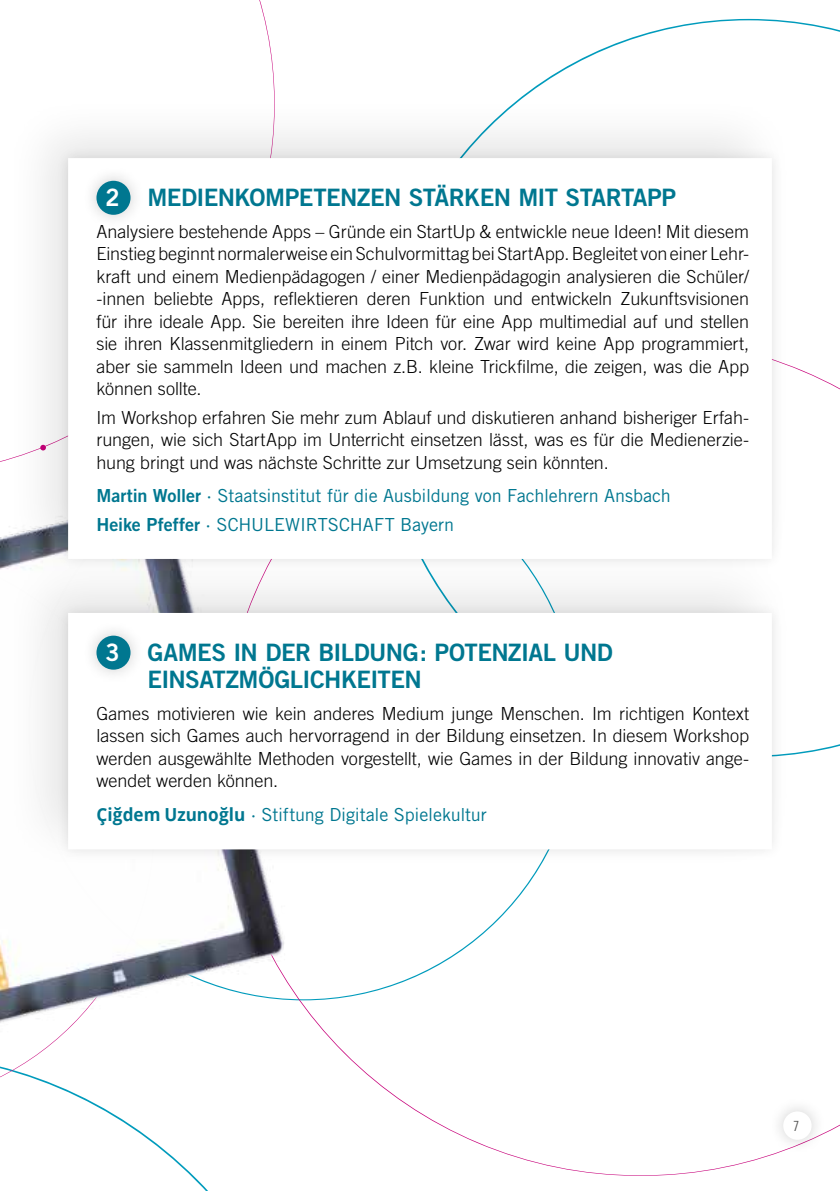
<style>
.page{position:relative;width:840px;height:1191px;background:#fff}
.page>*{position:absolute;margin:0;border:0;box-sizing:border-box;transform-origin:0 0}
.t1{font:24px/27px "Trade Gothic Bold Two";letter-spacing:-.02em;color:#007790}
.t2{font:300 18px/22.4px "Trade Gothic";letter-spacing:-.005em;color:#000;text-align:justify}
.t3{font:18px/28.2px "Trade Gothic";letter-spacing:-.005em;color:#007790}
.t4{font:14px "Trade Gothic Cond Eighteen";color:#565655}
.s1{color:#fff}
.s2{font-family:"Trade Gothic Bold Two"}
.s3{font-family:"Open Sans";font-weight:700}
</style>
<div class="page">
<img style="left:0;top:460px;width:450px;height:731px">
<div style="left:3px;top:94px;width:793px;height:779px;background:#fcfcfc"></div>
<div style="left:55px;top:145px;width:729px;height:717px;background:#000;opacity:.1"></div>
<svg style="left:68px;top:158px;width:703px;height:691px"></svg>
<div style="left:81px;top:166px;width:64px;height:64px;background:#000;opacity:.2"></div>
<div style="left:96px;top:181px;width:34px;height:34px;background:#007790;border-radius:50%"></div>
<div style="left:81px;top:621px;width:64px;height:64px;background:#000;opacity:.2"></div>
<div style="left:96px;top:635px;width:34px;height:34px;background:#007790;border-radius:50%"></div>
<div style="left:767px;top:1096px;width:59px;height:59px;background:#000;opacity:.2"></div>
<div style="left:782px;top:1111px;width:29px;height:28px;background:#fff;border-radius:50%"></div>
<h1 class="t1" style="left:105px;top:184px;width:572px"><span class="s1">2</span> MEDIENKOMPETENZEN STÄRKEN MIT STARTAPP</h1>
<p class="t2" style="left:96px;top:220px;width:654px">Analysiere bestehende Apps – Gründe ein StartUp &amp; entwickle neue Ideen! Mit diesem Einstieg beginnt normalerweise ein Schulvormittag bei StartApp. Begleitet von einer Lehr&shy;kraft und einem Medienpädagogen / einer Medienpädagogin analysieren die Schüler/ -innen beliebte Apps, reflektieren deren Funktion und entwickeln Zukunftsvisionen für ihre ideale App. Sie bereiten ihre Ideen für eine App multimedial auf und stellen sie ihren Klassenmitgliedern in einem Pitch vor. Zwar wird keine App programmiert, aber sie sammeln Ideen und machen z.B. kleine Trickfilme, die zeigen, was die App können sollte.</p>
<p class="t2" style="left:96px;top:406px;width:653px">Im Workshop erfahren Sie mehr zum Ablauf und diskutieren anhand bisheriger Erfah&shy;rungen, wie sich StartApp im Unterricht einsetzen lässt, was es für die Medienerzie&shy;hung bringt und was nächste Schritte zur Umsetzung sein könnten.</p>
<p class="t3" style="left:96px;top:482px;width:575px"><span class="s2">Martin Woller</span> · Staatsinstitut für die Ausbildung von Fachlehrern Ansbach<br><span class="s2">Heike Pfeffer</span> · SCHULEWIRTSCHAFT Bayern</p>
<h1 class="t1" style="left:147px;top:638px;width:466px;text-indent:-42px"><span class="s1">3</span> GAMES IN DER BILDUNG: POTENZIAL UND<br>EINSATZMÖGLICHKEITEN</h1>
<p class="t2" style="left:96px;top:702px;width:653px">Games motivieren wie kein anderes Medium junge Menschen. Im richtigen Kontext lassen sich Games auch hervorragend in der Bildung einsetzen. In diesem Workshop werden ausgewählte Methoden vorgestellt, wie Games in der Bildung innovativ ange&shy;wendet werden können.</p>
<p class="t3" style="left:96px;top:800px;width:391px"><span class="s3">Çiğdem Uzunoğlu</span> · Stiftung Digitale Spielekultur</p>
<p class="t4" style="left:792px;top:1117px;width:8px">7</p>
</div>
